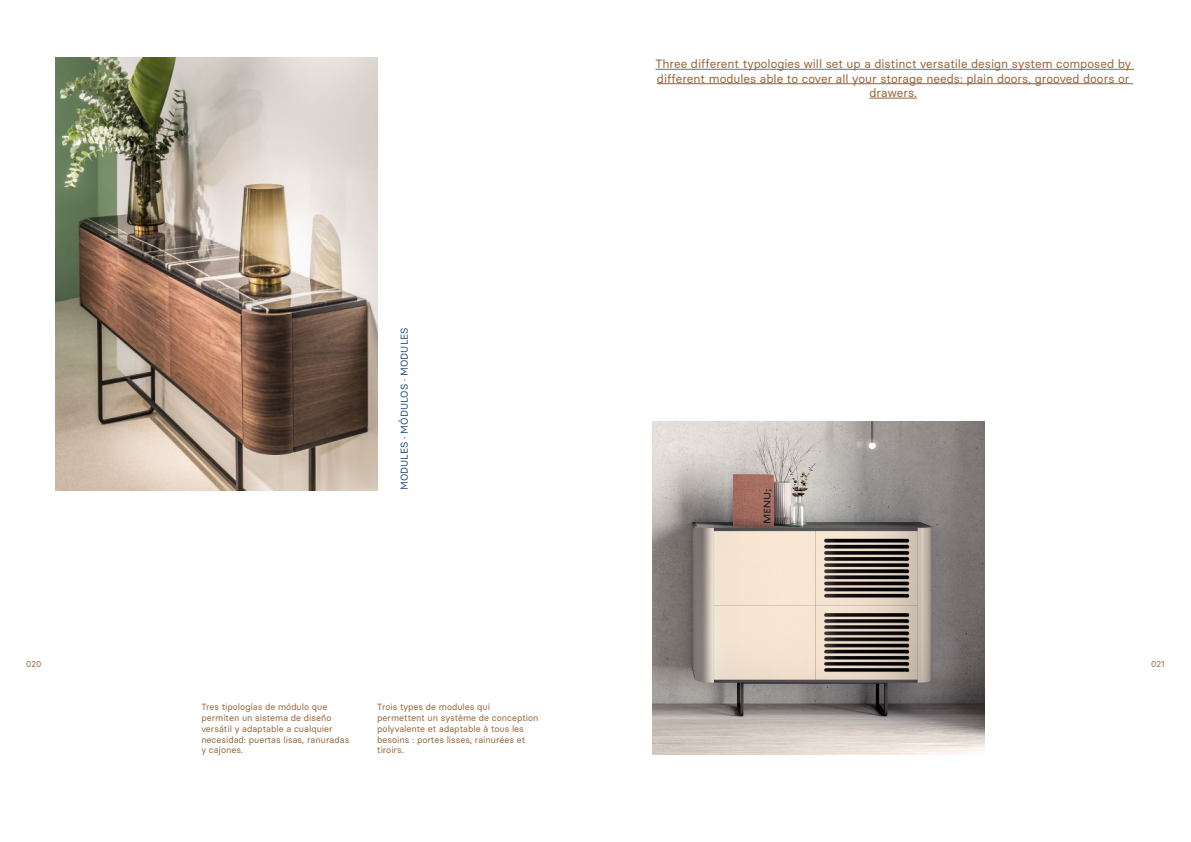
<style>
.page{position:relative;width:1191px;height:842px;background:#fff}
.page>*{position:absolute;margin:0;border:0;box-sizing:border-box;transform-origin:0 0}
.t1{font:12px/14.4px "Basier Circle";color:#95653a;text-align:center}
.t2{font:10px "Basier Circle";color:#235385}
.t3{font:9px/10.8px "Basier Circle";color:#95653a}
.t4{font:8.5px "Basier Circle";color:#95653a}
</style>
<div class="page">
<img style="left:56px;top:57px;width:321px;height:433px">
<hr style="left:655px;top:69px;width:479px;height:1px;background:#95653a">
<hr style="left:657px;top:83px;width:476px;height:1px;background:#95653a">
<hr style="left:869px;top:98px;width:48px;height:1px;background:#95653a">
<img style="left:652px;top:421px;width:332px;height:333px">
<p class="t2" style="left:398px;top:490px;width:164px;rotate:-90deg">MODULES · MÓDULOS · MODULES</p>
<h1 class="t1" style="left:655px;top:56px;width:477px">Three different typologies will set up a distinct versatile design system composed by different modules able to cover all your storage needs: plain doors, grooved doors or drawers.</h1>
<p class="t4" style="left:26px;top:659px;width:17px">020</p>
<p class="t4" style="left:1151px;top:659px;width:15px">021</p>
<p class="t3" style="left:201px;top:701px;width:149px">Tres tipologías de módulo que permiten un sistema de diseño versátil y adaptable a cualquier necesidad: puertas lisas, ranuradas y cajones.</p>
<p class="t3" style="left:377px;top:701px;width:163px">Trois types de modules qui permettent un système de conception polyvalente et adaptable à tous les besoins : portes lisses, rainurées et tiroirs.</p>
</div>
